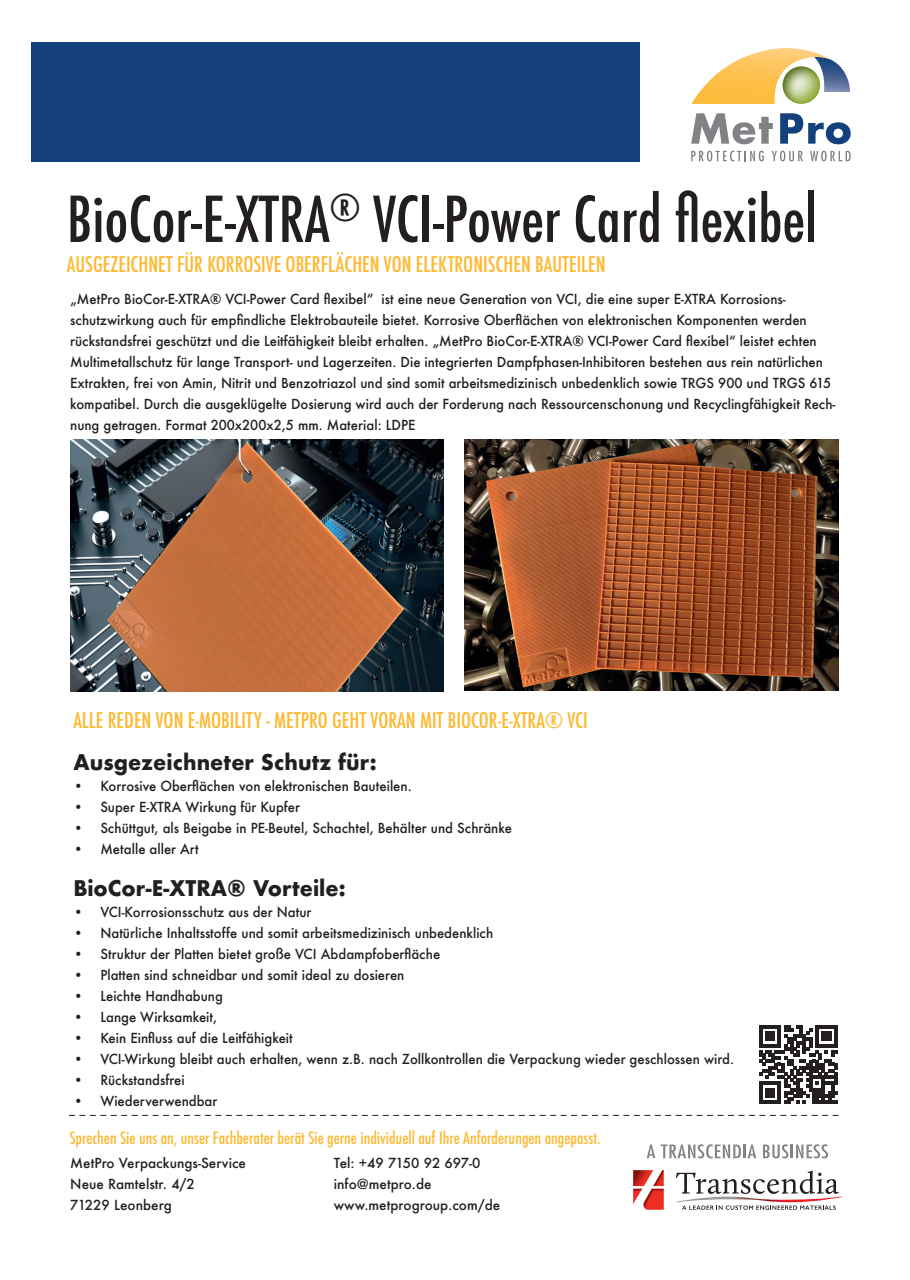
<style>
.page{position:relative;width:910px;height:1280px;background:#fff}
.page>*{position:absolute;margin:0;border:0;box-sizing:border-box;transform-origin:0 0}
.t1{font:500 condensed 61.5px "Futura";color:#231f20}
.t2{font:500 condensed 21px "Futura";color:#fdb932}
.t3{font:700 21px "Futura";color:#231f20}
.t4{font:500 condensed 16.5px "Futura";color:#fdb932}
.t5{font:500 13.5px/21px "Futura";color:#231f20}
</style>
<div class="page">
<svg style="left:691px;top:48px;width:159px;height:56px"></svg>
<svg style="left:691px;top:151px;width:73px;height:10px"></svg>
<svg style="left:772px;top:151px;width:31px;height:10px"></svg>
<svg style="left:810px;top:151px;width:41px;height:10px"></svg>
<svg style="left:691px;top:113px;width:82px;height:31px"></svg>
<svg style="left:780px;top:113px;width:71px;height:31px"></svg>
<img style="left:783px;top:66px;width:37px;height:38px;border-radius:19px">
<svg style="left:647px;top:1144px;width:8px;height:14px"></svg>
<svg style="left:661px;top:1144px;width:95px;height:14px"></svg>
<svg style="left:763px;top:1144px;width:65px;height:14px"></svg>
<svg style="left:633px;top:1170px;width:31px;height:40px"></svg>
<svg style="left:676px;top:1170px;width:166px;height:40px"></svg>
<svg style="left:69px;top:1115px;width:770px;height:1px"></svg>
<img style="left:70px;top:439px;width:374px;height:252px">
<img style="left:464px;top:439px;width:375px;height:251px">
<svg style="left:759px;top:1025px;width:78px;height:79px"></svg>
<div style="left:31px;top:43px;width:608px;height:119px;background:#14417b"></div>
<h1 class="t1" style="left:67px;top:180px;width:752px">BioCor-E-XTRA<sup>®</sup> VCI-Power Card flexibel</h1>
<h2 class="t2" style="left:67px;top:251px;width:540px">AUSGEZEICHNET FÜR KORROSIVE OBERFLÄCHEN VON ELEKTRONISCHEN BAUTEILEN</h2>
<p class="t5" style="left:70px;top:288px;width:767px">„MetPro BioCor-E-XTRA® VCI-Power Card flexibel“ ist eine neue Generation von VCI, die eine super E-XTRA Korrosions&shy;schutzwirkung auch für empfindliche Elektrobauteile bietet. Korrosive Oberflächen von elektronischen Komponenten werden rückstandsfrei geschützt und die Leitfähigkeit bleibt erhalten. „MetPro BioCor-E-XTRA® VCI-Power Card flexibel“ leistet echten Multimetallschutz für lange Transport- und Lagerzeiten. Die integrierten Dampfphasen-Inhibitoren bestehen aus rein natürlichen Extrakten, frei von Amin, Nitrit und Benzotriazol und sind somit arbeitsmedizinisch unbedenklich sowie TRGS 900 und TRGS 615 kompatibel. Durch die ausgeklügelte Dosierung wird auch der Forderung nach Ressourcenschonung und Recyclingfähigkeit Rech&shy;nung getragen. Format 200x200x2,5 mm. Material: LDPE</p>
<h2 class="t2" style="left:73px;top:707px;width:516px">ALLE REDEN VON E-MOBILITY - METPRO GEHT VORAN MIT BIOCOR-E-XTRA® VCI</h2>
<h2 class="t3" style="left:73px;top:747px;width:305px">Ausgezeichneter Schutz für:</h2>
<p class="t5" style="left:73px;top:775px;width:340px">• Korrosive Oberflächen von elektronischen Bauteilen.</p>
<p class="t5" style="left:73px;top:796px;width:228px">• Super E-XTRA Wirkung für Kupfer</p>
<p class="t5" style="left:73px;top:817px;width:440px">• Schüttgut, als Beigabe in PE-Beutel, Schachtel, Behälter und Schränke</p>
<p class="t5" style="left:73px;top:838px;width:127px">• Metalle aller Art</p>
<h2 class="t3" style="left:73px;top:873px;width:274px">BioCor-E-XTRA® Vorteile:</h2>
<p class="t5" style="left:73px;top:901px;width:240px">• VCI-Korrosionsschutz aus der Natur</p>
<p class="t5" style="left:73px;top:922px;width:421px">• Natürliche Inhaltsstoffe und somit arbeitsmedizinisch unbedenklich</p>
<p class="t5" style="left:73px;top:943px;width:368px">• Struktur der Platten bietet große VCI Abdampfoberfläche</p>
<p class="t5" style="left:73px;top:964px;width:333px">• Platten sind schneidbar und somit ideal zu dosieren</p>
<p class="t5" style="left:73px;top:985px;width:151px">• Leichte Handhabung</p>
<p class="t5" style="left:73px;top:1006px;width:145px">• Lange Wirksamkeit,</p>
<p class="t5" style="left:73px;top:1027px;width:221px">• Kein Einfluss auf die Leitfähigkeit</p>
<p class="t5" style="left:73px;top:1048px;width:662px">• VCI-Wirkung bleibt auch erhalten, wenn z.B. nach Zollkontrollen die Verpackung wieder geschlossen wird.</p>
<p class="t5" style="left:73px;top:1069px;width:113px">• Rückstandsfrei</p>
<p class="t5" style="left:73px;top:1090px;width:145px">• Wiederverwendbar</p>
<p class="t4" style="left:69px;top:1127px;width:532px">Sprechen Sie uns an, unser Fachberater berät Sie gerne individuell auf Ihre Anforderungen angepasst.</p>
<p class="t5" style="left:70px;top:1152px;width:177px">MetPro Verpackungs-Service<br>Neue Ramtelstr. 4/2<br>71229 Leonberg</p>
<p class="t5" style="left:334px;top:1152px;width:168px">Tel: +49 7150 92 697-0 info@metpro.de www.metprogroup.com/de</p>
</div>
